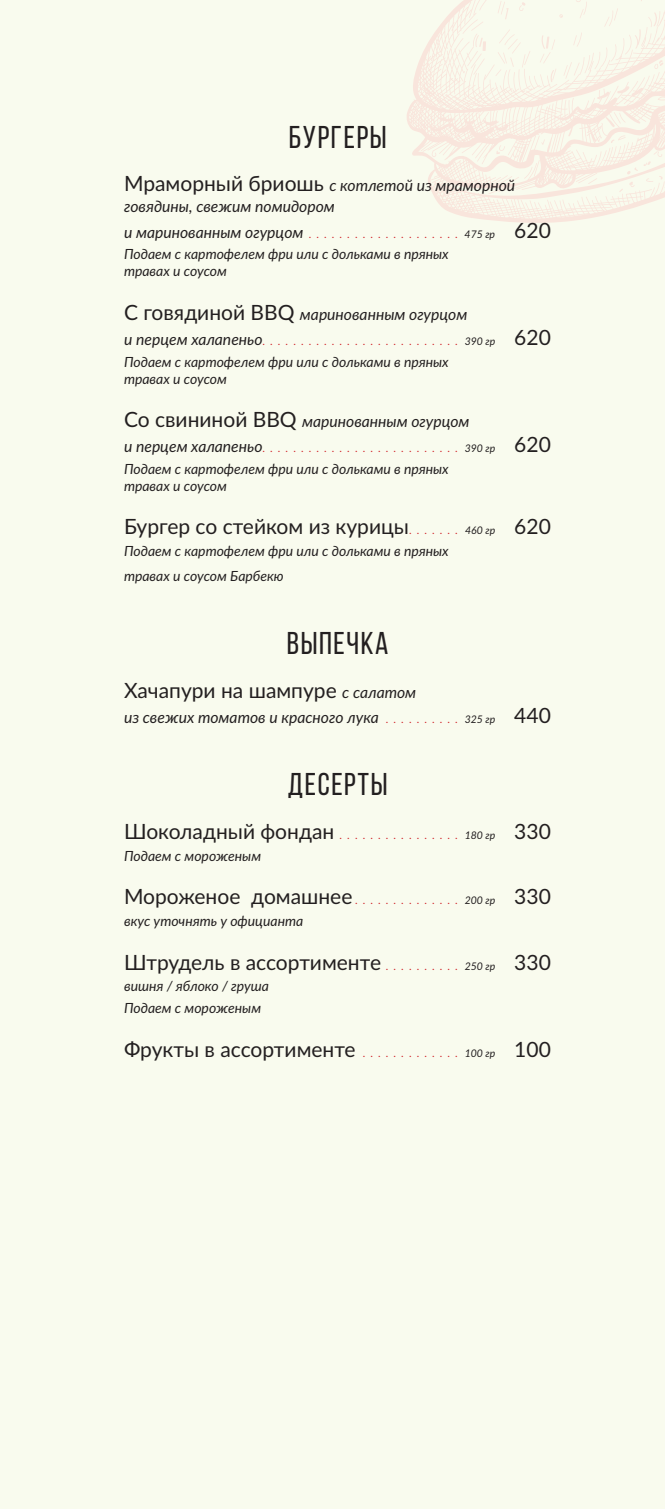
<style>
.page{position:relative;width:665px;height:1509px;background:#fff}
.page>*{position:absolute;margin:0;border:0;box-sizing:border-box;transform-origin:0 0}
.t1{font:31.5px "Bebas Neue";letter-spacing:.05em;color:#231f20}
.t2{font:21px "Lato";color:#231f20}
.t3{font:italic 15.75px/21px "Lato";color:#231f20}
.t4{font:italic 14px/16.8px "Lato";color:#231f20}
.t5{font:italic 10.5px "Lato";color:#d1232a}
.s1{font-style:normal;font-size:21px}
.s2{font-size:10.5px;color:#d1232a}
.s3{font-size:10.5px}
.s4{font-size:15.75px;color:#231f20}
.s5{color:#231f20}
.s6{font-style:normal;font-size:21px;color:#231f20}
.s7{font-style:italic;font-size:10.5px;color:#d1232a}
.s8{font-style:italic;font-size:10.5px}
.s9{font-style:italic;font-size:15.75px}
</style>
<div class="page">
<div style="left:0;top:0;width:665px;height:1508px;background:#f9fbee"></div>
<svg style="left:407px;top:0;width:258px;height:223px"></svg>
<svg style="left:497px;top:1px;width:11px;height:18px"></svg>
<svg style="left:462px;top:19px;width:24px;height:56px"></svg>
<svg style="left:519px;top:2px;width:6px;height:9px"></svg>
<svg style="left:479px;top:0;width:9px;height:11px"></svg>
<svg style="left:625px;top:0;width:40px;height:54px"></svg>
<svg style="left:540px;top:0;width:78px;height:82px"></svg>
<svg style="left:495px;top:29px;width:35px;height:47px"></svg>
<svg style="left:654px;top:60px;width:9px;height:9px"></svg>
<svg style="left:605px;top:112px;width:20px;height:16px"></svg>
<svg style="left:496px;top:145px;width:9px;height:9px"></svg>
<svg style="left:541px;top:139px;width:4px;height:6px"></svg>
<svg style="left:657px;top:96px;width:8px;height:4px"></svg>
<svg style="left:611px;top:135px;width:14px;height:8px"></svg>
<svg style="left:508px;top:160px;width:31px;height:24px"></svg>
<svg style="left:578px;top:173px;width:19px;height:11px"></svg>
<svg style="left:619px;top:151px;width:44px;height:41px"></svg>
<h1 class="t1" style="left:289px;top:120px;width:99px">БУРГЕРЫ</h1>
<p class="t3" style="left:124px;top:174px;width:393px"><span class="s1">Мраморный бриошь</span> с котлетой из мраморной говядины, свежим помидором</p>
<p class="t3" style="left:124px;top:221px;width:428px">и маринованным огурцом <span class="s2">. . . . . . . . . . . . . . . . . . . .</span> <span class="s3">475 гр</span> <span class="s1">620</span></p>
<p class="t4" style="left:124px;top:245px;width:326px">Подаем с картофелем фри или с дольками в пряных травах и соусом</p>
<p class="t3" style="left:124px;top:303px;width:345px"><span class="s1">С говядиной BBQ</span> маринованным огурцом</p>
<p class="t5" style="left:124px;top:333px;width:428px"><span class="s4">и перцем халапеньо</span>.......................... <span class="s5">390 гр</span> <span class="s6">620</span></p>
<p class="t4" style="left:124px;top:352px;width:326px">Подаем с картофелем фри или с дольками в пряных травах и соусом</p>
<p class="t3" style="left:124px;top:410px;width:347px"><span class="s1">Со свининой BBQ</span> маринованным огурцом</p>
<p class="t5" style="left:124px;top:441px;width:428px"><span class="s4">и перцем халапеньо</span>.......................... <span class="s5">390 гр</span> <span class="s6">620</span></p>
<p class="t4" style="left:124px;top:460px;width:326px">Подаем с картофелем фри или с дольками в пряных травах и соусом</p>
<h2 class="t2" style="left:124px;top:511px;width:428px">Бургер со стейком из курицы<span class="s7">. . . . . . .</span> <span class="s8">460 гр</span> 620</h2>
<p class="t4" style="left:124px;top:538px;width:326px;line-height:25.2px">Подаем с картофелем фри или с дольками в пряных травах и соусом Барбекю</p>
<h1 class="t1" style="left:287px;top:626px;width:103px">ВЫПЕЧКА</h1>
<h2 class="t2" style="left:124px;top:675px;width:294px">Хачапури на шампуре <span class="s9">с салатом</span></h2>
<p class="t3" style="left:124px;top:706px;width:428px">из свежих томатов и красного лука <span class="s2">. . . . . . . . . .</span> <span class="s3">325 гр</span> <span class="s1">440</span></p>
<h1 class="t1" style="left:288px;top:767px;width:101px">ДЕСЕРТЫ</h1>
<h2 class="t2" style="left:124px;top:816px;width:428px">Шоколадный фондан <span class="s7">. . . . . . . . . . . . . . . .</span> <span class="s8">180 гр</span> 330</h2>
<p class="t4" style="left:124px;top:846px;width:138px">Подаем с мороженым</p>
<h2 class="t2" style="left:124px;top:881px;width:428px">Мороженое домашнее <span class="s7">. . . . . . . . . . . . . .</span> <span class="s8">200 гр</span> 330</h2>
<p class="t4" style="left:124px;top:911px;width:181px">вкус уточнять у официанта</p>
<h2 class="t2" style="left:124px;top:946px;width:428px">Штрудель в ассортименте <span class="s7">. . . . . . . . . .</span> <span class="s8">250 гр</span> 330</h2>
<p class="t4" style="left:124px;top:974px;width:146px;line-height:21.7px">вишня / яблоко / груша<br>Подаем с мороженым</p>
<h2 class="t2" style="left:124px;top:1034px;width:428px">Фрукты в ассортименте <span class="s7">. . . . . . . . . . . . .</span> <span class="s8">100 гр</span> 100</h2>
</div>
